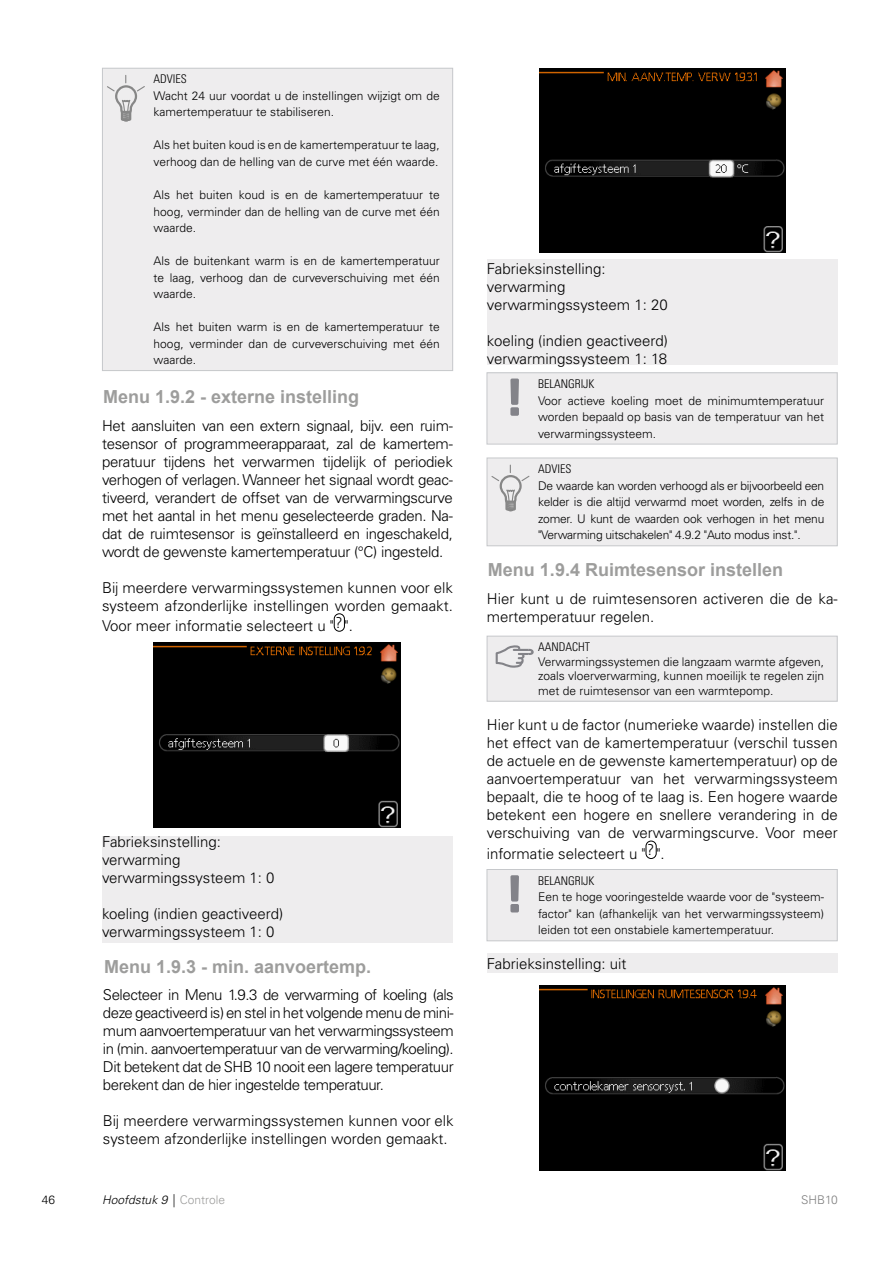
<style>
.page{position:relative;width:893px;height:1263px;background:#fff}
.page>*{position:absolute;margin:0;border:0;box-sizing:border-box;transform-origin:0 0}
.t1{font:700 18px "Arial";color:#9d9d9c}
.t2{font:300 15px/18px "Univers LT Pro 45";color:#000}
.t3{font:300 12px/16.5px "Univers LT Pro 45";color:#000;text-align:justify}
.t4{font:300 condensed 12px "Univers LT Pro";color:#000}
.t5{font:italic 300 12px "Univers LT Pro 45";color:#000}
.t6{font:300 12px "Univers LT Pro 45";color:#808080}
.s1{font-style:normal;color:#9d9d9c}
</style>
<div class="page">
<img style="left:154px;top:643px;width:246px;height:184px">
<img style="left:539px;top:68px;width:246px;height:185px">
<img style="left:539px;top:986px;width:246px;height:184px">
<div style="left:334px;top:614px;width:11px;height:17px;border:1px solid #000;border-radius:5px"></div>
<div style="left:646px;top:841px;width:10px;height:18px;border:1px solid #000;border-radius:5px"></div>
<div style="left:102px;top:68px;width:351px;height:303px;background:#eeedee"></div>
<div style="left:102px;top:68px;width:351px;height:303px;border:1px solid #c6c8cb"></div>
<div style="left:487px;top:458px;width:350px;height:88px;background:#eeedee"></div>
<div style="left:487px;top:458px;width:350px;height:88px;border:1px solid #c6c8cb"></div>
<svg style="left:107px;top:75px;width:38px;height:47px"></svg>
<svg style="left:491px;top:465px;width:38px;height:46px"></svg>
<div style="left:102px;top:836px;width:351px;height:106px;background:#eeedee"></div>
<div style="left:487px;top:260px;width:350px;height:105px;background:#eeedee"></div>
<div style="left:487px;top:953px;width:350px;height:20px;background:#eeedee"></div>
<div style="left:487px;top:869px;width:350px;height:72px;background:#eeedee"></div>
<div style="left:487px;top:869px;width:350px;height:72px;border:1px solid #c6c8cb"></div>
<svg style="left:510px;top:875px;width:9px;height:37px"></svg>
<div style="left:487px;top:636px;width:350px;height:65px;background:#eeedee"></div>
<div style="left:487px;top:636px;width:350px;height:65px;border:1px solid #c6c8cb"></div>
<svg style="left:496px;top:645px;width:38px;height:23px"></svg>
<div style="left:487px;top:373px;width:350px;height:71px;background:#eeedee"></div>
<div style="left:487px;top:373px;width:350px;height:71px;border:1px solid #c6c8cb"></div>
<svg style="left:510px;top:378px;width:9px;height:38px"></svg>
<p class="t4" style="left:154px;top:71px;width:35px">ADVIES</p>
<p class="t3" style="left:154px;top:87px;width:288px">Wacht 24 uur voordat u de instellingen wijzigt om de kamertemperatuur te stabiliseren.</p>
<p class="t3" style="left:154px;top:137px;width:288px">Als het buiten koud is en de kamertemperatuur te laag, verhoog dan de helling van de curve met één waarde.</p>
<p class="t3" style="left:154px;top:186px;width:288px">Als het buiten koud is en de kamertemperatuur te hoog, verminder dan de helling van de curve met één waarde.</p>
<p class="t3" style="left:154px;top:252px;width:288px">Als de buitenkant warm is en de kamertemperatuur te laag, verhoog dan de curveverschuiving met één waarde.</p>
<p class="t3" style="left:154px;top:318px;width:288px">Als het buiten warm is en de kamertemperatuur te hoog, verminder dan de curveverschuiving met één waarde.</p>
<p class="t1" style="left:103px;top:384px;width:258px">Menu 1.9.2 - externe instelling</p>
<p class="t2" style="left:102px;top:416px;width:352px;text-align:justify">Het aansluiten van een extern signaal, bijv. een ruim&shy;tesensor of programmeerapparaat, zal de kamertem&shy;peratuur tijdens het verwarmen tijdelijk of periodiek verhogen of verlagen. Wanneer het signaal wordt geac&shy;tiveerd, verandert de offset van de verwarmingscurve met het aantal in het menu geselecteerde graden. Na&shy;dat de ruimtesensor is geïnstalleerd en ingeschakeld, wordt de gewenste kamertemperatuur (°C) ingesteld.</p>
<p class="t2" style="left:102px;top:578px;width:352px">Bij meerdere verwarmingssystemen kunnen voor elk systeem afzonderlijke instellingen worden gemaakt.</p>
<p class="t2" style="left:102px;top:617px;width:252px">Voor meer informatie selecteert u "? ".</p>
<p class="t2" style="left:102px;top:832px;width:174px">Fabrieksinstelling: verwarming verwarmingssysteem 1: 0</p>
<p class="t2" style="left:102px;top:904px;width:183px">koeling (indien geactiveerd) verwarmingssysteem 1: 0</p>
<p class="t1" style="left:104px;top:953px;width:269px">Menu 1.9.3 - min. aanvoertemp.</p>
<p class="t2" style="left:103px;top:986px;width:352px;text-align:justify">Selecteer in Menu 1.9.3 de verwarming of koeling (als deze geactiveerd is) en stel in het volgende menu de mini&shy;mum aanvoertemperatuur van het verwarmingssysteem in (min. aanvoertemperatuur van de verwarming/koeling).<br>Dit betekent dat de SHB 10 nooit een lagere temperatuur berekent dan de hier ingestelde temperatuur.</p>
<p class="t2" style="left:103px;top:1112px;width:352px">Bij meerdere verwarmingssystemen kunnen voor elk systeem afzonderlijke instellingen worden gemaakt.</p>
<p class="t2" style="left:487px;top:259px;width:182px">Fabrieksinstelling: verwarming verwarmingssysteem 1: 20</p>
<p class="t2" style="left:487px;top:331px;width:183px">koeling (indien geactiveerd) verwarmingssysteem 1: 18</p>
<p class="t4" style="left:538px;top:376px;width:58px">BELANGRIJK</p>
<p class="t3" style="left:538px;top:392px;width:288px">Voor actieve koeling moet de minimumtemperatuur worden bepaald op basis van de temperatuur van het verwarmingssysteem.</p>
<p class="t4" style="left:538px;top:461px;width:35px">ADVIES</p>
<p class="t3" style="left:538px;top:477px;width:288px">De waarde kan worden verhoogd als er bijvoorbeeld een kelder is die altijd verwarmd moet worden, zelfs in de zomer. U kunt de waarden ook verhogen in het menu "Verwarming uitschakelen" 4.9.2 "Auto modus inst.".</p>
<p class="t1" style="left:488px;top:557px;width:297px">Menu 1.9.4 Ruimtesensor instellen</p>
<p class="t2" style="left:487px;top:590px;width:352px">Hier kunt u de ruimtesensoren activeren die de ka&shy;mertemperatuur regelen.</p>
<p class="t4" style="left:538px;top:639px;width:54px">AANDACHT</p>
<p class="t3" style="left:538px;top:654px;width:287px;line-height:14.4px">Verwarmingssystemen die langzaam warmte afgeven, zoals vloerverwarming, kunnen moeilijk te regelen zijn met de ruimtesensor van een warmtepomp.</p>
<p class="t2" style="left:487px;top:715px;width:352px;text-align:justify">Hier kunt u de factor (numerieke waarde) instellen die het effect van de kamertemperatuur (verschil tussen de actuele en de gewenste kamertemperatuur) op de aanvoertemperatuur van het verwarmingssysteem bepaalt, die te hoog of te laag is. Een hogere waarde betekent een hogere en snellere verandering in de verschuiving van de verwarmingscurve. Voor meer</p>
<p class="t2" style="left:487px;top:844px;width:179px">informatie selecteert u "? ".</p>
<p class="t4" style="left:538px;top:872px;width:58px">BELANGRIJK</p>
<p class="t3" style="left:538px;top:889px;width:288px">Een te hoge vooringestelde waarde voor de "systeem&shy;factor" kan (afhankelijk van het verwarmingssysteem) leiden tot een onstabiele kamertemperatuur.</p>
<p class="t2" style="left:487px;top:954px;width:141px">Fabrieksinstelling: uit</p>
<p class="t3" style="left:42px;top:1191px;width:15px">46</p>
<p class="t5" style="left:102px;top:1192px;width:125px">Hoofdstuk 9 | <span class="s1">Controle</span></p>
<p class="t6" style="left:801px;top:1192px;width:38px">SHB10</p>
</div>
